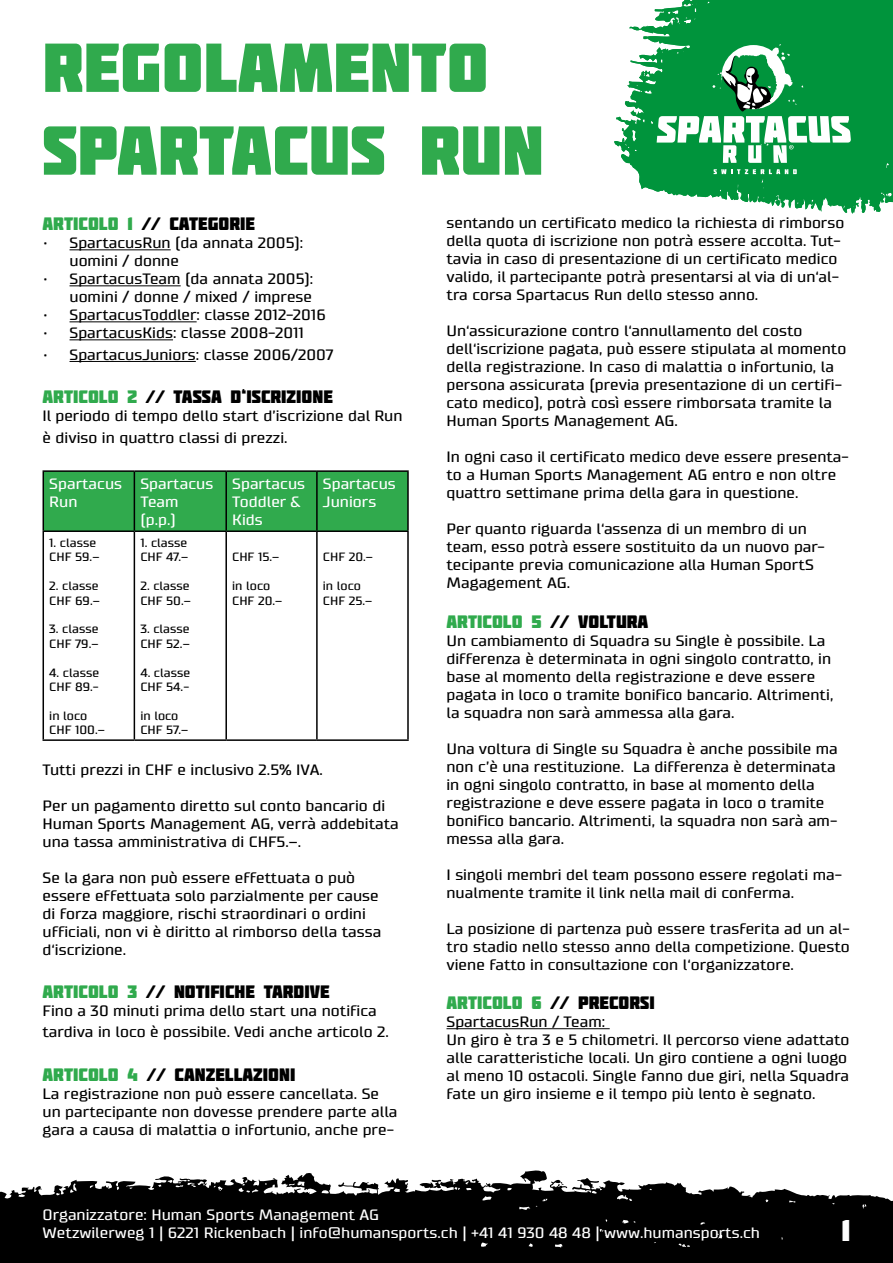
<style>
.page{position:relative;width:893px;height:1263px;background:#fff}
.page>*{position:absolute;margin:0;border:0;box-sizing:border-box;transform-origin:0 0}
.t1{font:69px/82.8px "Molot";color:#30aa4d}
.t2{font:30px "Molot";color:#fff}
.t3{font:18px "Molot";color:#000}
.t4{font:18px "Molot";color:#30aa4d}
.t5{font:15px/18px "Supermolot";color:#000}
.t6{font:15px/18px "Supermolot";color:#fff}
.t7{font:12px/14.4px "Supermolot";color:#000}
.s1{color:#30aa4d}
.s2{color:#000}
</style>
<div class="page">
<svg style="left:0;top:1170px;width:893px;height:93px;fill:#000"></svg>
<svg style="left:614px;top:0;width:279px;height:214px;fill:#00943c"></svg>
<svg style="left:714px;top:169px;width:83px;height:5px"></svg>
<svg style="left:657px;top:44px;width:194px;height:119px"></svg>
<hr style="left:70px;top:249px;width:101px;height:1px;background:#000">
<hr style="left:70px;top:285px;width:111px;height:1px;background:#000">
<hr style="left:70px;top:321px;width:127px;height:1px;background:#000">
<hr style="left:70px;top:339px;width:103px;height:1px;background:#000">
<hr style="left:70px;top:361px;width:126px;height:1px;background:#000">
<div style="left:44px;top:472px;width:363px;height:58px;background:#30aa4d"></div>
<hr style="left:43px;top:470px;width:91px;height:2px;background:#000">
<hr style="left:43px;top:472px;width:1px;height:58px;background:#000">
<hr style="left:134px;top:470px;width:92px;height:2px;background:#000">
<hr style="left:134px;top:472px;width:1px;height:58px;background:#000">
<hr style="left:226px;top:470px;width:91px;height:2px;background:#000">
<hr style="left:225px;top:472px;width:2px;height:58px;background:#000">
<hr style="left:317px;top:470px;width:92px;height:2px;background:#000">
<hr style="left:316px;top:472px;width:2px;height:58px;background:#000">
<hr style="left:407px;top:472px;width:2px;height:58px;background:#000">
<hr style="left:43px;top:530px;width:91px;height:2px;background:#000">
<hr style="left:43px;top:532px;width:1px;height:207px;background:#000">
<hr style="left:134px;top:530px;width:92px;height:2px;background:#000">
<hr style="left:134px;top:532px;width:1px;height:207px;background:#000">
<hr style="left:226px;top:530px;width:91px;height:2px;background:#000">
<hr style="left:225px;top:532px;width:2px;height:207px;background:#000">
<hr style="left:317px;top:530px;width:92px;height:2px;background:#000">
<hr style="left:316px;top:532px;width:2px;height:207px;background:#000">
<hr style="left:407px;top:532px;width:2px;height:207px;background:#000">
<hr style="left:43px;top:739px;width:91px;height:2px;background:#000">
<hr style="left:134px;top:739px;width:92px;height:2px;background:#000">
<hr style="left:226px;top:739px;width:91px;height:2px;background:#000">
<hr style="left:317px;top:739px;width:92px;height:2px;background:#000">
<hr style="left:446px;top:1028px;width:164px;height:1px;background:#000">
<h1 class="t1" style="left:43px;top:25px;width:503px">REGOLAMENTO<br>SPARTACUS RUN</h1>
<p class="t3" style="left:43px;top:213px;width:214px"><span class="s1">ARTICOLO 1</span> // CATEGORIE</p>
<p class="t5" style="left:70px;top:234px;width:235px;text-indent:-27px">• SpartacusRun (da annata 2005): uomini / donne</p>
<p class="t5" style="left:43px;top:270px;width:272px;text-align:right">• SpartacusTeam (da annata 2005): uomini / donne / mixed / imprese</p>
<p class="t5" style="left:43px;top:306px;width:285px">• SpartacusToddler: classe 2012-2016</p>
<p class="t5" style="left:43px;top:324px;width:263px">• SpartacusKids: classe 2008-2011</p>
<p class="t5" style="left:43px;top:346px;width:292px">• SpartacusJuniors: classe 2006/2007</p>
<p class="t3" style="left:43px;top:386px;width:292px"><span class="s1">ARTICOLO 2</span> // TASSA D‘ISCRIZIONE</p>
<p class="t5" style="left:43px;top:405px;width:362px;line-height:21.6px">Il periodo di tempo dello start d’iscrizione dal Run è diviso in quattro classi di prezzi.</p>
<p class="t6" style="left:49px;top:475px;width:74px">Spartacus<br>Run</p>
<p class="t6" style="left:140px;top:475px;width:74px">Spartacus<br>Team (p.p.)</p>
<p class="t6" style="left:232px;top:475px;width:74px">Spartacus<br>Toddler &amp;<br>Kids</p>
<p class="t6" style="left:323px;top:475px;width:74px">Spartacus<br>Juniors</p>
<p class="t7" style="left:49px;top:536px;width:52px">1. classe<br>CHF 59.–</p>
<p class="t7" style="left:49px;top:579px;width:52px">2. classe<br>CHF 69.–</p>
<p class="t7" style="left:49px;top:622px;width:51px">3. classe<br>CHF 79.–</p>
<p class="t7" style="left:49px;top:665px;width:51px">4. classe<br>CHF 89.-</p>
<p class="t7" style="left:49px;top:708px;width:57px">in loco<br>CHF 100.–</p>
<p class="t7" style="left:140px;top:536px;width:49px">1. classe<br>CHF 47.–</p>
<p class="t7" style="left:140px;top:579px;width:52px">2. classe<br>CHF 50.–</p>
<p class="t7" style="left:140px;top:622px;width:51px">3. classe<br>CHF 52.–</p>
<p class="t7" style="left:140px;top:665px;width:51px">4. classe<br>CHF 54.-</p>
<p class="t7" style="left:140px;top:708px;width:49px">in loco<br>CHF 57.–</p>
<p class="t7" style="left:323px;top:550px;width:52px">CHF 20.–</p>
<p class="t7" style="left:323px;top:579px;width:51px">in loco<br>CHF 25.–</p>
<p class="t7" style="left:232px;top:550px;width:49px">CHF 15.–</p>
<p class="t7" style="left:232px;top:579px;width:52px">in loco<br>CHF 20.–</p>
<p class="t5" style="left:43px;top:760px;width:282px">Tutti prezzi in CHF e inclusivo 2.5% IVA.</p>
<p class="t5" style="left:43px;top:796px;width:358px">Per un pagamento diretto sul conto bancario di<br>Human Sports Management AG, verrà addebitata una tassa amministrativa di CHF5.–.</p>
<p class="t5" style="left:43px;top:868px;width:340px">Se la gara non può essere effettuata o può essere effettuata solo parzialmente per cause di forza maggiore, rischi straordinari o ordini ufficiali, non vi è diritto al rimborso della tassa d‘iscrizione.</p>
<p class="t3" style="left:43px;top:981px;width:289px"><span class="s1">ARTICOLO 3</span> // NOTIFICHE TARDIVE</p>
<p class="t5" style="left:43px;top:1000px;width:348px;line-height:21.6px">Fino a 30 minuti prima dello start una notifica tardiva in loco è possibile. Vedi anche articolo 2.</p>
<p class="t3" style="left:43px;top:1063px;width:254px"><span class="s1">ARTICOLO 4</span> // CANZELLAZIONI</p>
<p class="t5" style="left:43px;top:1084px;width:356px">La registrazione non può essere cancellata. Se un partecipante non dovesse prendere parte alla gara a causa di malattia o infortunio, anche pre-</p>
<p class="t5" style="left:446px;top:214px;width:399px">sentando un certificato medico la richiesta di rimborso della quota di iscrizione non potrà essere accolta. Tut&shy;tavia in caso di presentazione di un certificato medico valido, il partecipante potrà presentarsi al via di un‘al&shy;tra corsa Spartacus Run dello stesso anno.</p>
<p class="t5" style="left:446px;top:322px;width:401px">Un‘assicurazione contro l‘annullamento del costo dell‘iscrizione pagata, può essere stipulata al momento della registrazione. In caso di malattia o infortunio, la persona assicurata (previa presentazione di un certifi&shy;cato medico), potrà così essere rimborsata tramite la Human Sports Management AG.</p>
<p class="t5" style="left:446px;top:448px;width:404px">In ogni caso il certificato medico deve essere presenta&shy;to a Human Sports Management AG entro e non oltre quattro settimane prima della gara in questione.</p>
<p class="t5" style="left:446px;top:520px;width:380px">Per quanto riguarda l‘assenza di un membro di un team, esso potrà essere sostituito da un nuovo par&shy;tecipante previa comunicazione alla Human SportS Magagement AG.</p>
<p class="t4" style="left:446px;top:610px;width:203px">ARTICOLO 5 <span class="s2">// VOLTURA</span></p>
<p class="t5" style="left:446px;top:631px;width:388px">Un cambiamento di Squadra su Single è possibile. La differenza è determinata in ogni singolo contratto, in base al momento della registrazione e deve essere pagata in loco o tramite bonifico bancario. Altrimenti, la squadra non sarà ammessa alla gara.</p>
<p class="t5" style="left:446px;top:739px;width:393px">Una voltura di Single su Squadra è anche possibile ma non c’è una restituzione. La differenza è determinata in ogni singolo contratto, in base al momento della registrazione e deve essere pagata in loco o tramite bonifico bancario. Altrimenti, la squadra non sarà am&shy;messa alla gara.</p>
<p class="t5" style="left:446px;top:865px;width:397px">I singoli membri del team possono essere regolati ma&shy;nualmente tramite il link nella mail di conferma.</p>
<p class="t5" style="left:446px;top:919px;width:405px;text-align:justify">La posizione di partenza può essere trasferita ad un al&shy;tro stadio nello stesso anno della competizione. Questo viene fatto in consultazione con l‘organizzatore.</p>
<p class="t3" style="left:446px;top:992px;width:210px"><span class="s1">ARTICOLO 6</span> // PRECORSI</p>
<p class="t5" style="left:446px;top:1013px;width:404px">SpartacusRun / Team:<br>Un giro è tra 3 e 5 chilometri. Il percorso viene adattato alle caratteristiche locali. Un giro contiene a ogni luogo al meno 10 ostacoli. Single fanno due giri, nella Squadra fate un giro insieme e il tempo più lento è segnato.</p>
<p class="t6" style="left:43px;top:1206px;width:719px">Organizzatore: Human Sports Management AG<br>Wetzwilerweg 1 | 6221 Rickenbach | info@humansports.ch | +41 41 930 48 48 | www.humansports.ch</p>
<h2 class="t2" style="left:841px;top:1213px;width:10px">1</h2>
</div>
